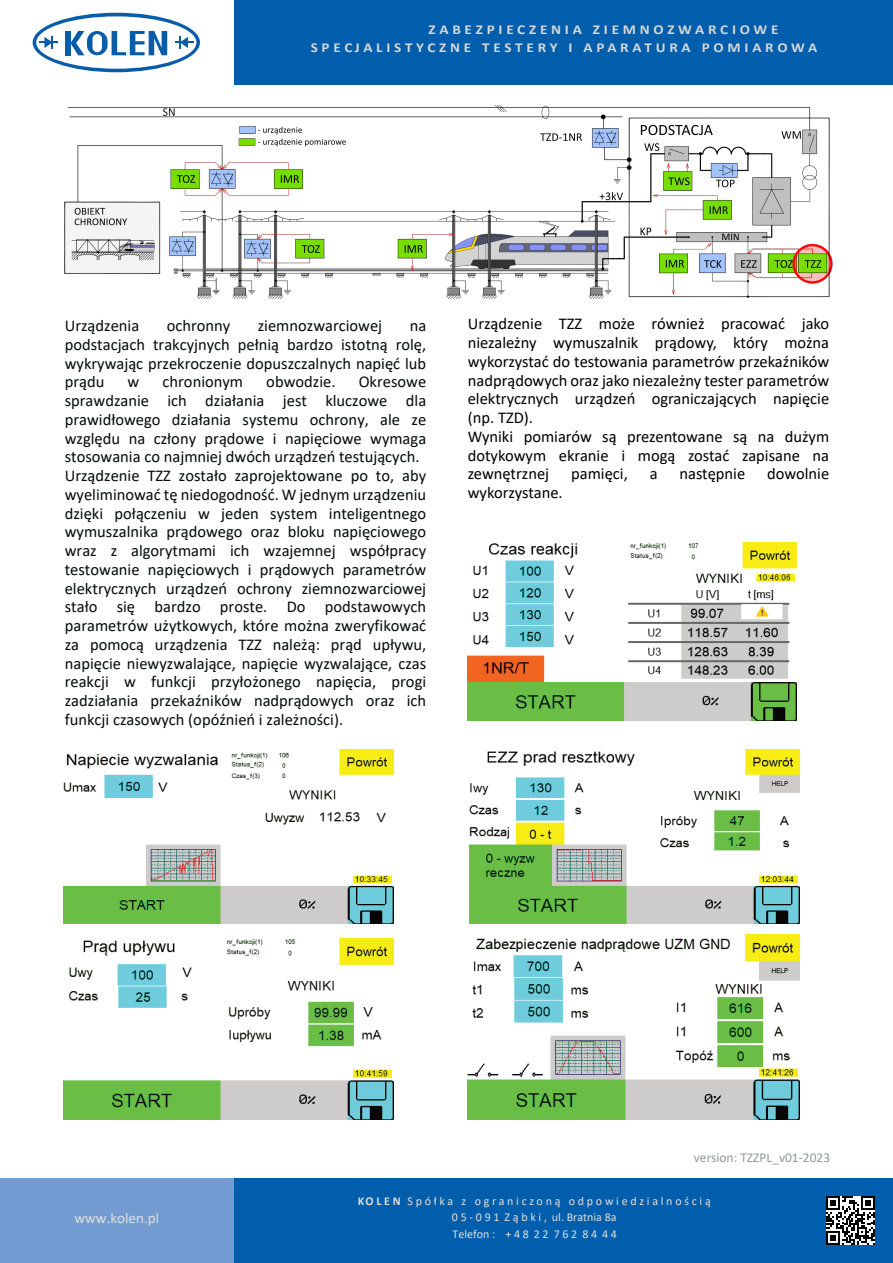
<style>
.page{position:relative;width:893px;height:1263px;background:#fff}
.page>*{position:absolute;margin:0;border:0;box-sizing:border-box;transform-origin:0 0}
.t1{font:16.5px/18.8px "Calibri";color:#080a0a;text-align:justify}
.t2{font:16.5px/18.8px "Calibri";color:#000}
.t3{font:15px "Calibri";color:#dfdede}
.t4{font:700 13.65px/18.1px "Calibri";letter-spacing:.25em;color:#d7d7d7;scale:1.11 1}
.t5{font:13.5px "Calibri";color:#959899}
.t6{font:12px/16.4px "Calibri";letter-spacing:.225em;color:#dfdede;text-align:center}
.s1{font-weight:700}
</style>
<div class="page">
<div style="left:234px;top:0;width:659px;height:85px;background:#005ead"></div>
<div style="left:234px;top:1178px;width:659px;height:85px;background:#005ead"></div>
<div style="left:0;top:1178px;width:234px;height:85px;background:#739dd2"></div>
<svg style="left:33px;top:13px;width:167px;height:59px"></svg>
<svg style="left:826px;top:1196px;width:49px;height:49px;background:#7b7b7b"></svg>
<img style="left:469px;top:749px;width:330px;height:174px">
<img style="left:468px;top:543px;width:329px;height:177px">
<img style="left:64px;top:749px;width:330px;height:174px">
<img style="left:63px;top:939px;width:331px;height:180px">
<img style="left:468px;top:934px;width:331px;height:185px">
<img style="left:65px;top:106px;width:768px;height:193px">
<p class="t4" style="left:311px;top:22px;width:458px;text-indent:118px">ZABEZPIECZENIA ZIEMNOZWARCIOWE<br>SPECJALISTYCZNE TESTERY I APARATURA POMIAROWA</p>
<p class="t1" style="left:65px;top:318px;width:76px">Urządzenia</p>
<p class="t1" style="left:167px;top:318px;width:65px">ochronny</p>
<p class="t1" style="left:258px;top:318px;width:126px">ziemnozwarciowej</p>
<p class="t1" style="left:65px;top:318px;width:363px;text-indent:345px">na podstacjach trakcyjnych pełnią bardzo istotną rolę, wykrywając przekroczenie dopuszczalnych napięć lub prądu</p>
<p class="t1" style="left:65px;top:374px;width:363px;text-align:left;text-indent:294px">Okresowe sprawdzanie ich działania jest kluczowe dla prawidłowego działania systemu ochrony, ale ze względu na człony prądowe i napięciowe wymaga stosowania co najmniej dwóch urządzeń testujących.<br>Urządzenie TZZ zostało zaprojektowane po to, aby wyeliminować tę niedogodność. W jednym urządzeniu dzięki połączeniu w jeden system inteligentnego wymuszalnika prądowego oraz bloku napięciowego wraz z algorytmami ich wzajemnej współpracy testowanie napięciowych i prądowych parametrów elektrycznych urządzeń ochrony ziemnozwarciowej stało się bardzo proste. Do podstawowych parametrów użytkowych, które można zweryfikować za pomocą urządzenia TZZ należą: prąd upływu, napięcie niewyzwalające, napięcie wyzwalające, czas reakcji w funkcji przyłożonego napięcia, progi zadziałania przekaźników nadprądowych oraz ich funkcji czasowych (opóźnień i zależności).</p>
<p class="t1" style="left:128px;top:374px;width:13px">w</p>
<p class="t1" style="left:163px;top:374px;width:82px">chronionym</p>
<p class="t1" style="left:266px;top:374px;width:71px">obwodzie.</p>
<p class="t2" style="left:468px;top:316px;width:363px">Urządzenie TZZ może również pracować jako niezależny wymuszalnik prądowy, który można wykorzystać do testowania parametrów przekaźników nadprądowych oraz jako niezależny tester parametrów elektrycznych urządzeń ograniczających napięcie (np. TZD).<br>Wyniki pomiarów są prezentowane są na dużym dotykowym ekranie i mogą zostać zapisane na zewnętrznej</p>
<p class="t2" style="left:571px;top:466px;width:58px">pamięci,</p>
<p class="t2" style="left:650px;top:466px;width:9px">a</p>
<p class="t2" style="left:679px;top:466px;width:67px">następnie</p>
<p class="t2" style="left:767px;top:466px;width:64px">dowolnie</p>
<p class="t2" style="left:468px;top:485px;width:96px">wykorzystane.</p>
<p class="t5" style="left:694px;top:1152px;width:138px">version: TZZPL_v01-2023</p>
<p class="t3" style="left:75px;top:1212px;width:86px">www.kolen.pl</p>
<p class="t6" style="left:358px;top:1194px;width:354px"><span class="s1">KOLEN</span> Spółka z ograniczoną odpowiedzialnością<br>05-091 Ząbki, ul.Bratnia8a<br>Telefon: +48 22 762 84 44</p>
</div>
